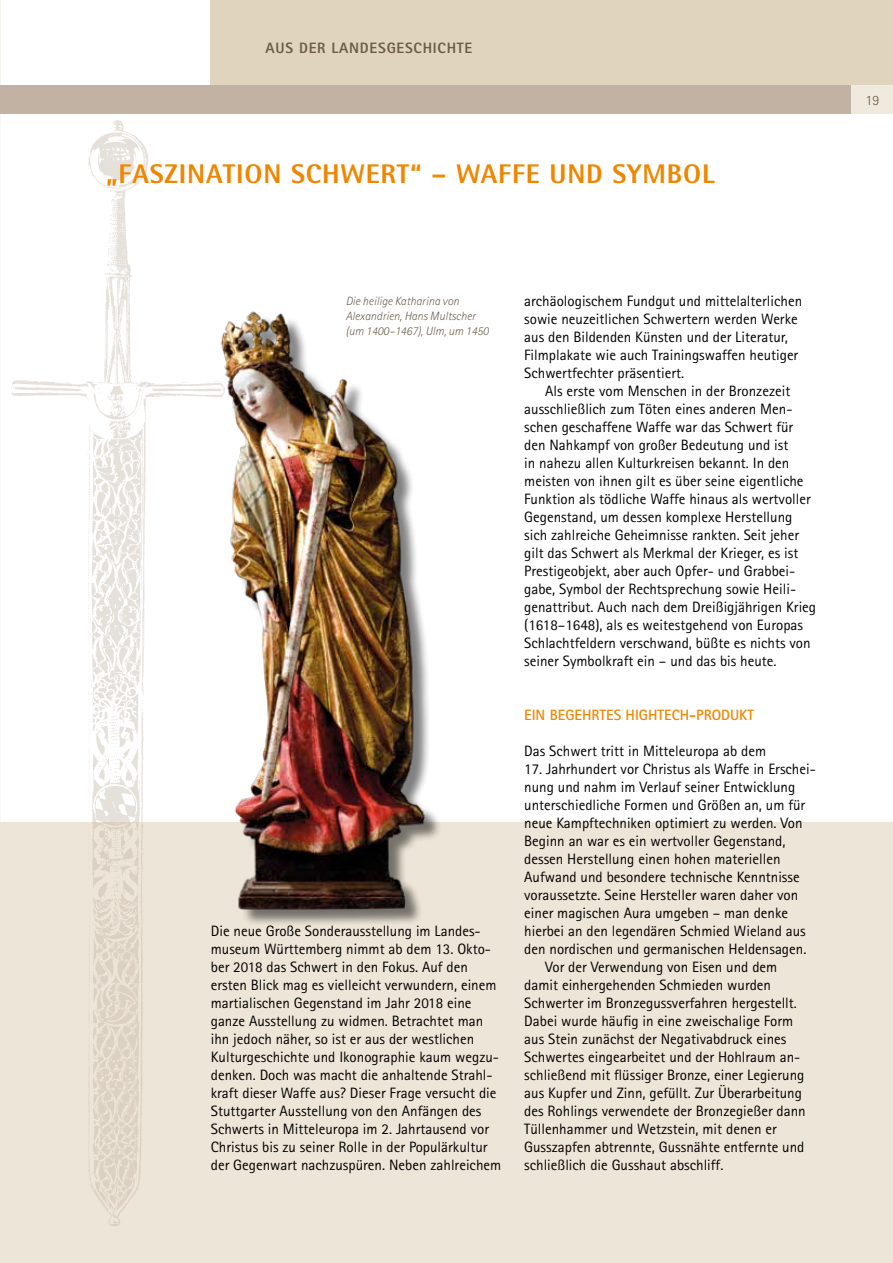
<style>
.page{position:relative;width:893px;height:1263px;background:#fff}
.page>*{position:absolute;margin:0;border:0;box-sizing:border-box;transform-origin:0 0}
.t1{font:800 27px "Rotis Semi Sans";letter-spacing:.03em;color:#ef8600}
.t2{font:15px/18px "Rotis Sans Serif";color:#000}
.t3{font:700 15px "Rotis Sans Serif";color:#ef8600}
.t4{font:800 15px "Rotis Sans Serif";letter-spacing:.05em;color:#6c5b48}
.t5{font:300 14.25px "Rotis Sans Serif";color:#6c5b48}
.t6{font:italic 300 12px/15px "Rotis Sans Serif";color:#6d6352}
</style>
<div class="page">
<hr style="left:0;top:114px;width:1px;height:1149px;background:#d5c9bd">
<div style="left:211px;top:0;width:682px;height:108px;background:#e0d4bd"></div>
<div style="left:0;top:85px;width:893px;height:29px;background:#c2b2a3"></div>
<div style="left:0;top:822px;width:893px;height:441px;background:#ede5d7"></div>
<div style="left:852px;top:85px;width:41px;height:29px;background:#f0e9dd"></div>
<div style="left:225px;top:314px;width:217px;height:613px;background:#000;opacity:.5"></div>
<img style="left:243px;top:311px;width:188px;height:599px">
<img style="left:0;top:115px;width:243px;height:1111px">
<p class="t4" style="left:266px;top:38px;width:208px">AUS DER LANDESGESCHICHTE</p>
<h1 class="t1" style="left:106px;top:157px;width:610px">„FASZINATION SCHWERT“ – WAFFE UND SYMBOL</h1>
<p class="t6" style="left:346px;top:293px;width:145px">Die heilige Katharina von<br>Alexandrien, Hans Multscher (um 1400–1467), Ulm, um 1450</p>
<p class="t2" style="left:211px;top:922px;width:292px">Die neue Große Sonderausstellung im Landes&shy;museum Württemberg nimmt ab dem 13. Okto&shy;ber 2018 das Schwert in den Fokus. Auf den ersten Blick mag es vielleicht verwundern, einem martialischen Gegenstand im Jahr 2018 eine ganze Ausstellung zu widmen. Betrachtet man ihn jedoch näher, so ist er aus der westlichen Kulturgeschichte und Ikonographie kaum wegzu&shy;denken. Doch was macht die anhaltende Strahl&shy;kraft dieser Waffe aus? Dieser Frage versucht die Stuttgarter Ausstellung von den Anfängen des Schwerts in Mitteleuropa im 2. Jahrtausend vor Christus bis zu seiner Rolle in der Populärkultur der Gegenwart nachzuspüren. Neben zahlreichem</p>
<p class="t2" style="left:524px;top:292px;width:279px">archäologischem Fundgut und mittelalterlichen sowie neuzeitlichen Schwertern werden Werke aus den Bildenden Künsten und der Literatur, Filmplakate wie auch Trainingswaffen heutiger Schwertfechter präsentiert.</p>
<p class="t2" style="left:524px;top:382px;width:293px;text-indent:21px">Als erste vom Menschen in der Bronzezeit ausschließlich zum Töten eines anderen Men&shy;schen geschaffene Waffe war das Schwert für den Nahkampf von großer Bedeutung und ist<br>in nahezu allen Kulturkreisen bekannt. In den meisten von ihnen gilt es über seine eigentliche Funktion als tödliche Waffe hinaus als wertvoller Gegenstand, um dessen komplexe Herstellung sich zahlreiche Geheimnisse rankten. Seit jeher gilt das Schwert als Merkmal der Krieger, es ist Prestigeobjekt, aber auch Opfer- und Grabbei&shy;gabe, Symbol der Rechtsprechung sowie Heili&shy;genattribut. Auch nach dem Dreißigjährigen Krieg (1618–1648), als es weitestgehend von Europas Schlachtfeldern verschwand, büßte es nichts von seiner Symbolkraft ein – und das bis heute.</p>
<p class="t3" style="left:524px;top:705px;width:231px">EIN BEGEHRTES HIGHTECH-PRODUKT</p>
<p class="t2" style="left:524px;top:742px;width:243px">Das Schwert tritt in Mitteleuropa ab dem</p>
<p class="t2" style="left:524px;top:760px;width:293px">17. Jahrhundert vor Christus als Waffe in Erschei-</p>
<p class="t2" style="left:524px;top:778px;width:273px">nung und nahm im Verlauf seiner Entwicklung</p>
<p class="t2" style="left:524px;top:796px;width:283px">unterschiedliche Formen und Größen an, um für</p>
<p class="t2" style="left:524px;top:814px;width:280px">neue Kampftechniken optimiert zu werden. Von</p>
<p class="t2" style="left:524px;top:832px;width:263px">Beginn an war es ein wertvoller Gegenstand,</p>
<p class="t2" style="left:524px;top:850px;width:258px">dessen Herstellung einen hohen materiellen</p>
<p class="t2" style="left:524px;top:868px;width:277px">Aufwand und besondere technische Kenntnisse</p>
<p class="t2" style="left:524px;top:886px;width:276px">voraussetzte. Seine Hersteller waren daher von</p>
<p class="t2" style="left:524px;top:904px;width:265px">einer magischen Aura umgeben – man denke</p>
<p class="t2" style="left:524px;top:922px;width:283px">hierbei an den legendären Schmied Wieland aus</p>
<p class="t2" style="left:524px;top:940px;width:284px">den nordischen und germanischen Heldensagen.</p>
<p class="t2" style="left:545px;top:958px;width:234px">Vor der Verwendung von Eisen und dem</p>
<p class="t2" style="left:524px;top:976px;width:248px">damit einhergehenden Schmieden wurden</p>
<p class="t2" style="left:524px;top:994px;width:274px">Schwerter im Bronzegussverfahren hergestellt.</p>
<p class="t2" style="left:524px;top:1012px;width:271px">Dabei wurde häufig in eine zweischalige Form</p>
<p class="t2" style="left:524px;top:1030px;width:264px">aus Stein zunächst der Negativabdruck eines</p>
<p class="t2" style="left:524px;top:1048px;width:277px">Schwertes eingearbeitet und der Hohlraum an-</p>
<p class="t2" style="left:524px;top:1066px;width:282px">schließend mit flüssiger Bronze, einer Legierung</p>
<p class="t2" style="left:524px;top:1084px;width:279px">aus Kupfer und Zinn, gefüllt. Zur Überarbeitung</p>
<p class="t2" style="left:524px;top:1102px;width:283px">des Rohlings verwendete der Bronzegießer dann</p>
<p class="t2" style="left:524px;top:1120px;width:254px">Tüllenhammer und Wetzstein, mit denen er</p>
<p class="t2" style="left:524px;top:1138px;width:282px">Gusszapfen abtrennte, Gussnähte entfernte und</p>
<p class="t2" style="left:524px;top:1156px;width:201px">schließlich die Gusshaut abschliff.</p>
<p class="t5" style="left:866px;top:92px;width:15px">19</p>
</div>
